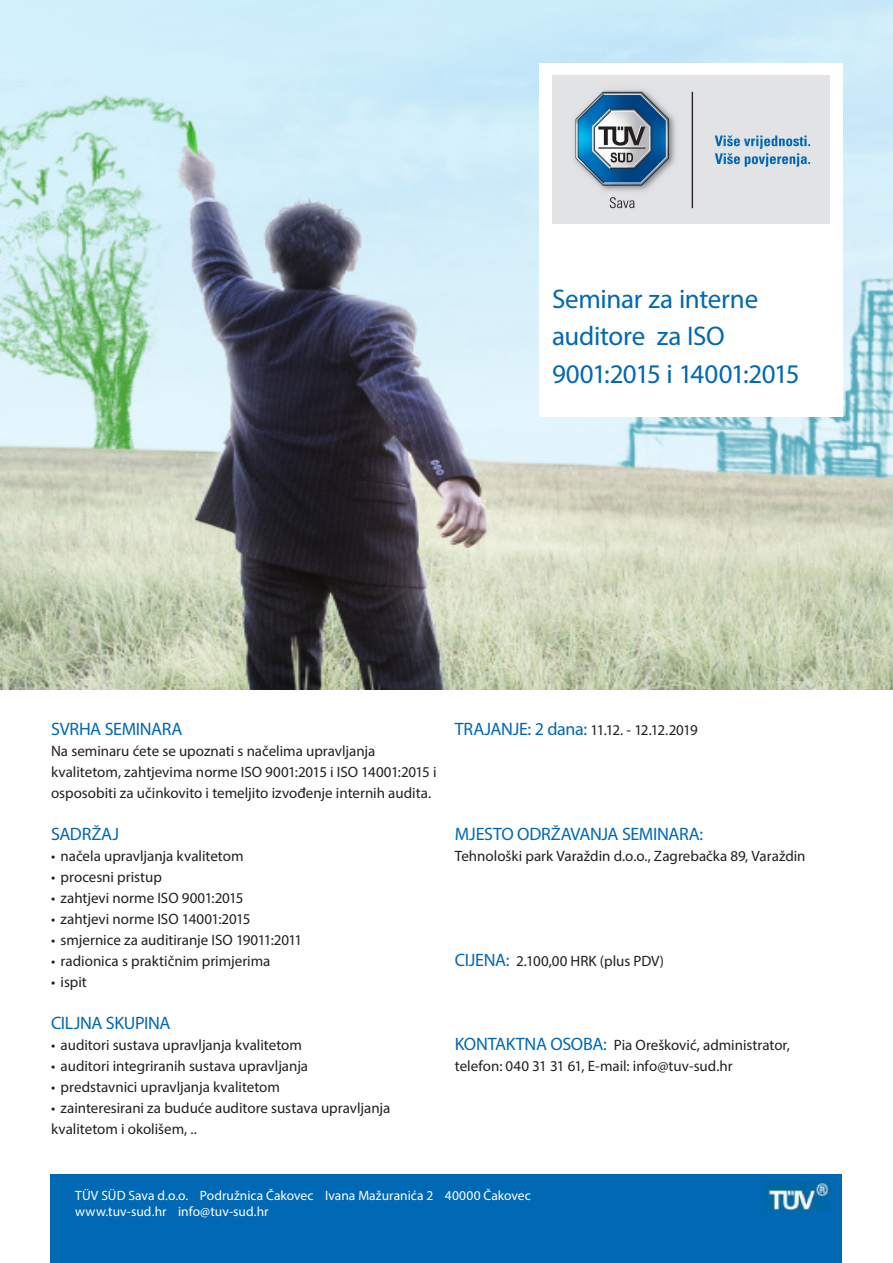
<style>
.page{position:relative;width:893px;height:1263px;background:#fff}
.page>*{position:absolute;margin:0;border:0;box-sizing:border-box;transform-origin:0 0}
.t1{font:27px/37.5px "Myriad Pro";letter-spacing:-.01em;color:#0168b3}
.t2{font:18px "Myriad Pro";letter-spacing:-.015em;color:#0168b3}
.t3{font:15px/21px "Myriad Pro";color:#231f20}
.t4{font:15px "Myriad Pro";letter-spacing:-.075em;color:#231f20}
.t5{font:13.5px/16.5px "Myriad Pro";letter-spacing:.005em;color:#fff}
.s1{font-size:18px;color:#0168b3}
</style>
<div class="page">
<div style="left:51px;top:1174px;width:791px;height:89px;background:#0168b3"></div>
<img style="left:765px;top:1183px;width:65px;height:28px">
<img style="left:0;top:0;width:893px;height:690px">
<div style="left:539px;top:63px;width:303px;height:354px;background:#fff"></div>
<img style="left:552px;top:76px;width:278px;height:148px">
<h1 class="t1" style="left:552px;top:280px;width:249px">Seminar za interne auditore za ISO<br>9001:2015 i 14001:2015</h1>
<p class="t2" style="left:51px;top:718px;width:133px">SVRHA SEMINARA</p>
<p class="t3" style="left:51px;top:740px;width:387px">Na seminaru ćete se upoznati s načelima upravljanja kvalitetom, zahtjevima norme ISO 9001:2015 i ISO 14001:2015 i osposobiti za učinkovito i temeljito izvođenje internih audita.</p>
<p class="t2" style="left:51px;top:823px;width:70px">SADRŽAJ</p>
<p class="t3" style="left:51px;top:845px;width:194px">• načela upravljanja kvalitetom</p>
<p class="t3" style="left:51px;top:866px;width:112px">• procesni pristup</p>
<p class="t3" style="left:51px;top:887px;width:194px">• zahtjevi norme ISO 9001:2015</p>
<p class="t3" style="left:51px;top:908px;width:201px">• zahtjevi norme ISO 14001:2015</p>
<p class="t3" style="left:51px;top:929px;width:253px">• smjernice za auditiranje ISO 19011:2011</p>
<p class="t3" style="left:51px;top:950px;width:221px">• radionica s praktičnim primjerima</p>
<p class="t3" style="left:51px;top:971px;width:37px">• ispit</p>
<p class="t2" style="left:51px;top:1012px;width:121px">CILJNA SKUPINA</p>
<p class="t3" style="left:51px;top:1034px;width:252px">• auditori sustava upravljanja kvalitetom</p>
<p class="t3" style="left:51px;top:1055px;width:259px">• auditori integriranih sustava upravljanja</p>
<p class="t3" style="left:51px;top:1076px;width:231px">• predstavnici upravljanja kvalitetom</p>
<p class="t3" style="left:51px;top:1097px;width:341px">• zainteresirani za buduće auditore sustava upravljanja kvalitetom i okolišem, ..</p>
<p class="t4" style="left:455px;top:721px;width:244px"><span class="s1">TRAJANJE: 2 dana:</span> 11.12. - 12.12.2019</p>
<p class="t2" style="left:455px;top:823px;width:250px">MJESTO ODRŽAVANJA SEMINARA:</p>
<p class="t3" style="left:455px;top:845px;width:352px">Tehnološki park Varaždin d.o.o., Zagrebačka 89, Varaždin</p>
<p class="t3" style="left:455px;top:950px;width:211px"><span class="s1">CIJENA:</span> 2.100,00 HRK (plus PDV)</p>
<p class="t3" style="left:455px;top:1034px;width:337px"><span class="s1">KONTAKTNA OSOBA:</span> Pia Orešković, administrator, telefon: 040 31 31 61, E-mail: info@tuv-sud.hr</p>
<p class="t5" style="left:75px;top:1187px;width:457px">TÜV SÜD Sava d.o.o. Podružnica Čakovec Ivana Mažuranića 2 40000 Čakovec www.tuv-sud.hr info@tuv-sud.hr</p>
</div>
